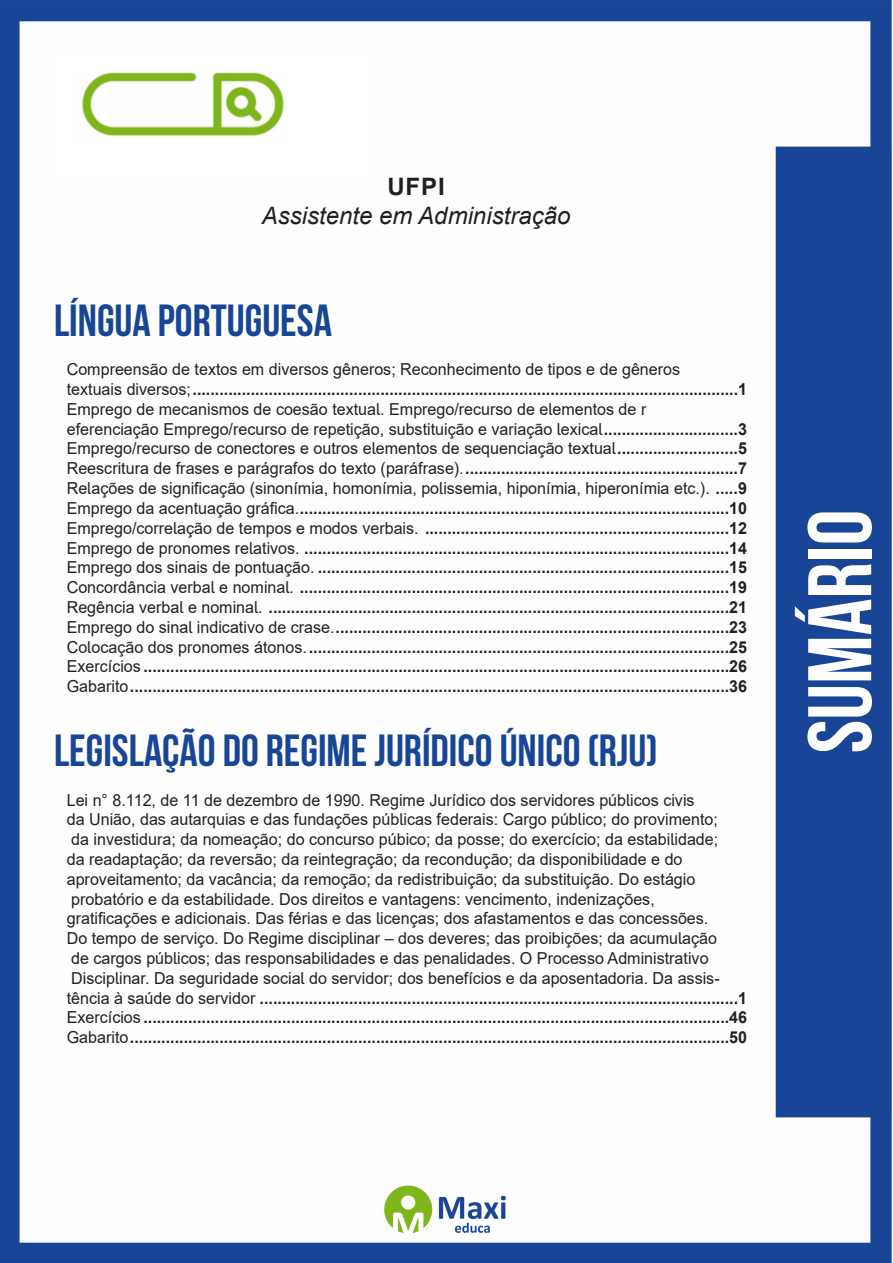
<style>
.page{position:relative;width:893px;height:1263px;background:#fff}
.page>*{position:absolute;margin:0;border:0;box-sizing:border-box;transform-origin:0 0}
.t1{font:700 90px "Bebas Neue";color:#fff}
.t2{font:700 45px "Bebas Neue";color:#184696}
.t3{font:italic 24px "Arial";color:#231f20}
.t4{font:700 24px "Arial";color:#231f20}
.Titulo{font:700 16.5px "Arial";color:#231f20}
.Titulo-2{font:16.5px "Arial";color:#231f20}
.s1{font-weight:400}
.s2{font-weight:700}
</style>
<div class="page">
<img style="left:0;top:0;width:892px;height:1263px">
<div style="left:53px;top:55px;width:317px;height:121px;background:#fff"></div>
<img style="left:82px;top:72px;width:201px;height:64px">
<p class="t4" style="left:387px;top:170px;width:59px">UFPI</p>
<p class="t3" style="left:262px;top:200px;width:310px">Assistente em Administração</p>
<p class="t2" style="left:54px;top:295px;width:279px">LÍNGUA PORTUGUESA</p>
<p class="Titulo-2" style="left:67px;top:358px;width:615px">Compreensão de textos em diversos gêneros; Reconhecimento de tipos e de gêneros</p>
<p class="Titulo" style="left:67px;top:378px;width:682px"><span class="s1">textuais diversos;</span>..........................................................................................................................1</p>
<p class="Titulo-2" style="left:67px;top:398px;width:581px">Emprego de mecanismos de coesão textual. Emprego/recurso de elementos de r</p>
<p class="Titulo-2" style="left:67px;top:417px;width:682px">eferenciação Emprego/recurso de repetição, substituição e variação lexical<span class="s2">..............................3</span></p>
<p class="Titulo-2" style="left:67px;top:437px;width:682px">Emprego/recurso de conectores e outros elementos de sequenciação textual<span class="s2">...........................5</span></p>
<p class="Titulo" style="left:67px;top:457px;width:682px"><span class="s1">Reescritura de frases e parágrafos do texto (paráfrase).</span>.............................................................7</p>
<p class="Titulo-2" style="left:67px;top:477px;width:682px">Relações de significação (sinonímia, homonímia, polissemia, hiponímia, hiperonímia etc.). <span class="s2">.....9</span></p>
<p class="Titulo" style="left:67px;top:496px;width:682px"><span class="s1">Emprego da acentuação gráfica.</span>................................................................................................10</p>
<p class="Titulo" style="left:67px;top:516px;width:682px"><span class="s1">Emprego/correlação de tempos e modos verbais.</span> ....................................................................12</p>
<p class="Titulo" style="left:67px;top:536px;width:682px"><span class="s1">Emprego de pronomes relativos.</span> ...............................................................................................14</p>
<p class="Titulo" style="left:67px;top:556px;width:682px"><span class="s1">Emprego dos sinais de pontuação.</span> ............................................................................................15</p>
<p class="Titulo" style="left:67px;top:576px;width:682px"><span class="s1">Concordância verbal e nominal.</span> ................................................................................................19</p>
<p class="Titulo" style="left:67px;top:595px;width:682px"><span class="s1">Regência verbal e nominal.</span> .......................................................................................................21</p>
<p class="Titulo" style="left:67px;top:615px;width:682px"><span class="s1">Emprego do sinal indicativo de crase.</span>........................................................................................23</p>
<p class="Titulo" style="left:67px;top:635px;width:682px"><span class="s1">Colocação dos pronomes átonos.</span>..............................................................................................25</p>
<p class="Titulo" style="left:67px;top:655px;width:682px"><span class="s1">Exercícios</span> ...................................................................................................................................26</p>
<p class="Titulo" style="left:67px;top:675px;width:682px"><span class="s1">Gabarito</span>......................................................................................................................................36</p>
<p class="t2" style="left:54px;top:726px;width:605px">LEGISLAÇÃO DO REGIME JURÍDICO ÚNICO (RJU)</p>
<p class="Titulo-2" style="left:67px;top:788px;width:629px">Lei n° 8.112, de 11 de dezembro de 1990. Regime Jurídico dos servidores públicos civis</p>
<p class="Titulo-2" style="left:67px;top:808px;width:653px">da União, das autarquias e das fundações públicas federais: Cargo público; do provimento;</p>
<p class="Titulo-2" style="left:71px;top:828px;width:649px">da investidura; da nomeação; do concurso púbico; da posse; do exercício; da estabilidade;</p>
<p class="Titulo-2" style="left:67px;top:848px;width:617px">da readaptação; da reversão; da reintegração; da recondução; da disponibilidade e do</p>
<p class="Titulo-2" style="left:67px;top:867px;width:630px">aproveitamento; da vacância; da remoção; da redistribuição; da substituição. Do estágio</p>
<p class="Titulo-2" style="left:71px;top:887px;width:585px">probatório e da estabilidade. Dos direitos e vantagens: vencimento, indenizações,</p>
<p class="Titulo-2" style="left:67px;top:907px;width:643px">gratificações e adicionais. Das férias e das licenças; dos afastamentos e das concessões.</p>
<p class="Titulo-2" style="left:67px;top:927px;width:652px">Do tempo de serviço. Do Regime disciplinar – dos deveres; das proibições; da acumulação</p>
<p class="Titulo-2" style="left:71px;top:947px;width:639px">de cargos públicos; das responsabilidades e das penalidades. O Processo Administrativo</p>
<p class="Titulo-2" style="left:71px;top:966px;width:650px">Disciplinar. Da seguridade social do servidor; dos benefícios e da aposentadoria. Da assis-</p>
<p class="Titulo" style="left:67px;top:986px;width:682px"><span class="s1">tência à saúde do servidor</span> ...........................................................................................................1</p>
<p class="Titulo" style="left:67px;top:1006px;width:682px"><span class="s1">Exercícios</span> ...................................................................................................................................46</p>
<p class="Titulo" style="left:67px;top:1026px;width:682px"><span class="s1">Gabarito</span>......................................................................................................................................50</p>
<h1 class="t1" style="left:791px;top:753px;width:245px;rotate:-90deg">SUMÁRIO</h1>
</div>
